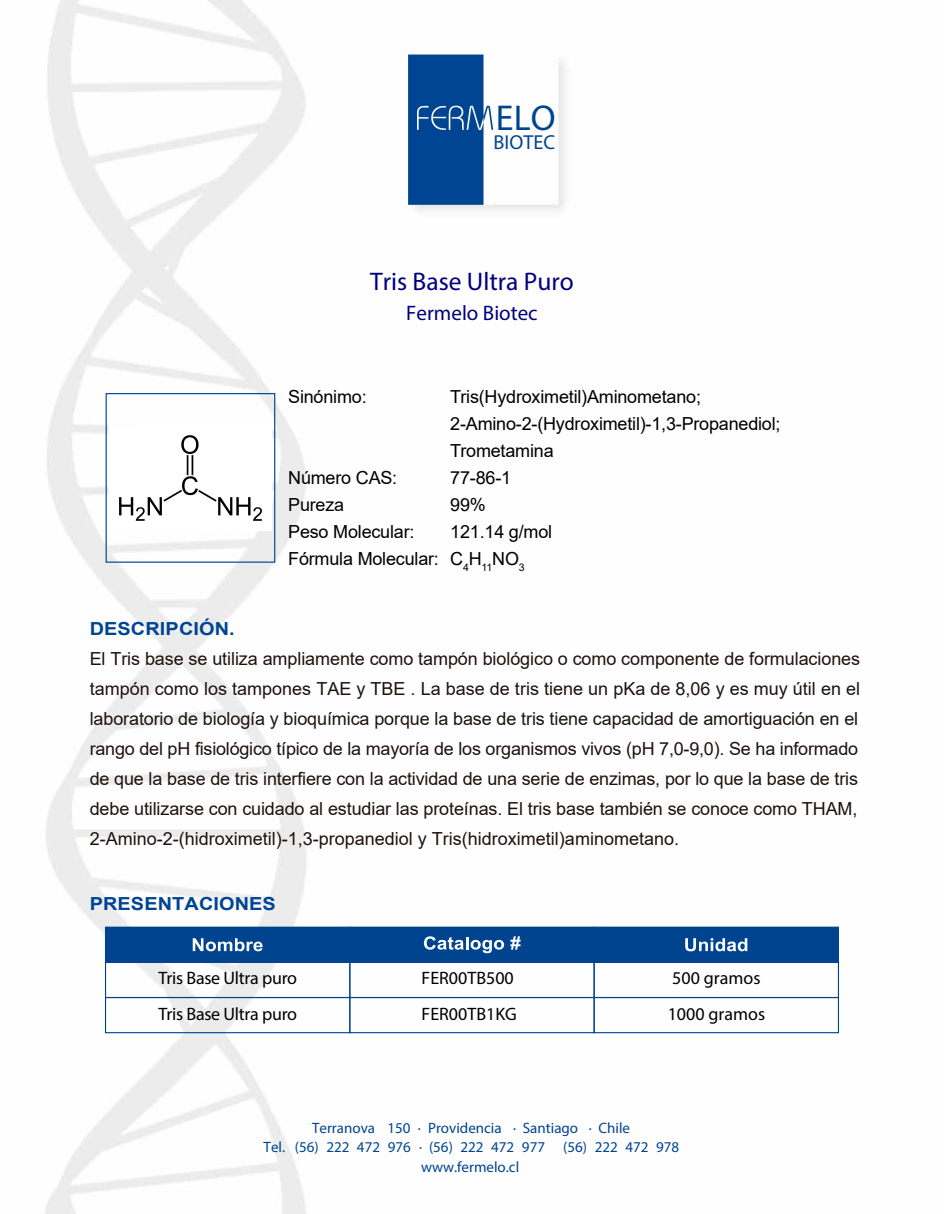
<style>
.page{position:relative;width:944px;height:1214px;background:#fff}
.page>*{position:absolute;margin:0;border:0;box-sizing:border-box;transform-origin:0 0}
.t1{font:36px "Myriad Pro";color:#004490}
.t2{font:25.5px "Myriad Pro";color:#000080}
.t3{font:21px "Myriad Pro";color:#000080}
.t4{font:20.25px "Myriad Pro";color:#004490}
.t5{font:18px/30px "Arial";letter-spacing:-.005em;color:#1e120d}
.t6{font:18px/27px "Arial";letter-spacing:-.01em;color:#000}
.t7{font:18px "Myriad Pro";color:#000}
.t8{font:700 18px "Arial";letter-spacing:.005em;color:#004593;scale:1.1 1}
.t9{font:15px/19.6px "Myriad Pro";color:#004490;text-align:center}
</style>
<div class="page">
<img style="left:45px;top:0;width:794px;height:1214px">
<img style="left:408px;top:55px;width:84px;height:149px">
<div style="left:106px;top:393px;width:169px;height:170px;border:1px solid #004593"></div>
<img style="left:109px;top:425px;width:163px;height:105px">
<div style="left:105px;top:961px;width:245px;height:37px;border:1px solid #004490"></div>
<div style="left:349px;top:961px;width:245px;height:37px;border:1px solid #004490"></div>
<div style="left:593px;top:961px;width:246px;height:37px;border:1px solid #004490"></div>
<div style="left:105px;top:927px;width:245px;height:35px;background:#004490"></div>
<div style="left:350px;top:927px;width:244px;height:35px;background:#004490"></div>
<div style="left:594px;top:927px;width:244px;height:35px;background:#004490"></div>
<svg style="left:193px;top:938px;width:70px;height:13px"></svg>
<svg style="left:424px;top:936px;width:80px;height:17px"></svg>
<svg style="left:510px;top:936px;width:10px;height:13px"></svg>
<svg style="left:685px;top:938px;width:62px;height:13px"></svg>
<div style="left:105px;top:997px;width:245px;height:36px;border:1px solid #004490"></div>
<div style="left:349px;top:997px;width:245px;height:36px;border:1px solid #004490"></div>
<div style="left:593px;top:997px;width:246px;height:36px;border:1px solid #004490"></div>
<h1 class="t1" style="left:496px;top:96px;width:61px">ELO</h1>
<p class="t4" style="left:493px;top:130px;width:63px">BIOTEC</p>
<h2 class="t2" style="left:370px;top:266px;width:205px">Tris Base Ultra Puro</h2>
<p class="t3" style="left:406px;top:300px;width:133px">Fermelo Biotec</p>
<p class="t6" style="left:288px;top:383px;width:80px">Sinónimo:</p>
<p class="t6" style="left:450px;top:383px;width:332px">Tris(Hydroximetil)Aminometano;<br>2-Amino-2-(Hydroximetil)-1,3-Propanediol;<br>Trometamina</p>
<p class="t6" style="left:288px;top:464px;width:111px">Número CAS:</p>
<p class="t6" style="left:450px;top:464px;width:62px">77-86-1</p>
<p class="t6" style="left:288px;top:491px;width:58px">Pureza</p>
<p class="t6" style="left:450px;top:491px;width:37px">99%</p>
<p class="t6" style="left:288px;top:518px;width:128px">Peso Molecular:</p>
<p class="t6" style="left:288px;top:518px;width:265px;text-indent:162px">121.14 g/mol<br>Fórmula Molecular: C<sub>4</sub>H<sub>11</sub>NO<sub>3</sub></p>
<p class="t8" style="left:90px;top:616px;width:133px">DESCRIPCIÓN.</p>
<p class="t5" style="left:90px;top:643px;width:772px">El Tris base se utiliza ampliamente como tampón biológico o como componente de formulaciones tampón como los tampones TAE y TBE . La base de tris tiene un pKa de 8,06 y es muy útil en el laboratorio de biología y bioquímica porque la base de tris tiene capacidad de amortiguación en el rango del pH fisiológico típico de la mayoría de los organismos vivos (pH 7,0-9,0). Se ha informado de que la base de tris interfiere con la actividad de una serie de enzimas, por lo que la base de tris debe utilizarse con cuidado al estudiar las proteínas. El tris base también se conoce como THAM, 2-Amino-2-(hidroximetil)-1,3-propanediol y Tris(hidroximetil)aminometano.</p>
<p class="t8" style="left:90px;top:890px;width:171px">PRESENTACIONES</p>
<p class="t7" style="left:159px;top:967px;width:140px">Tris Base Ultra puro</p>
<p class="t7" style="left:421px;top:967px;width:94px">FER00TB500</p>
<p class="t7" style="left:672px;top:967px;width:90px">500 gramos</p>
<p class="t7" style="left:159px;top:1002px;width:140px">Tris Base Ultra puro</p>
<p class="t7" style="left:421px;top:1002px;width:97px">FER00TB1KG</p>
<p class="t7" style="left:667px;top:1002px;width:99px">1000 gramos</p>
<p class="t9" style="left:264px;top:1117px;width:417px">Terranova 150 · Providencia · Santiago · Chile<br>Tel. (56) 222 472 976 · (56) 222 472 977 (56) 222 472 978 www.fermelo.cl</p>
</div>
